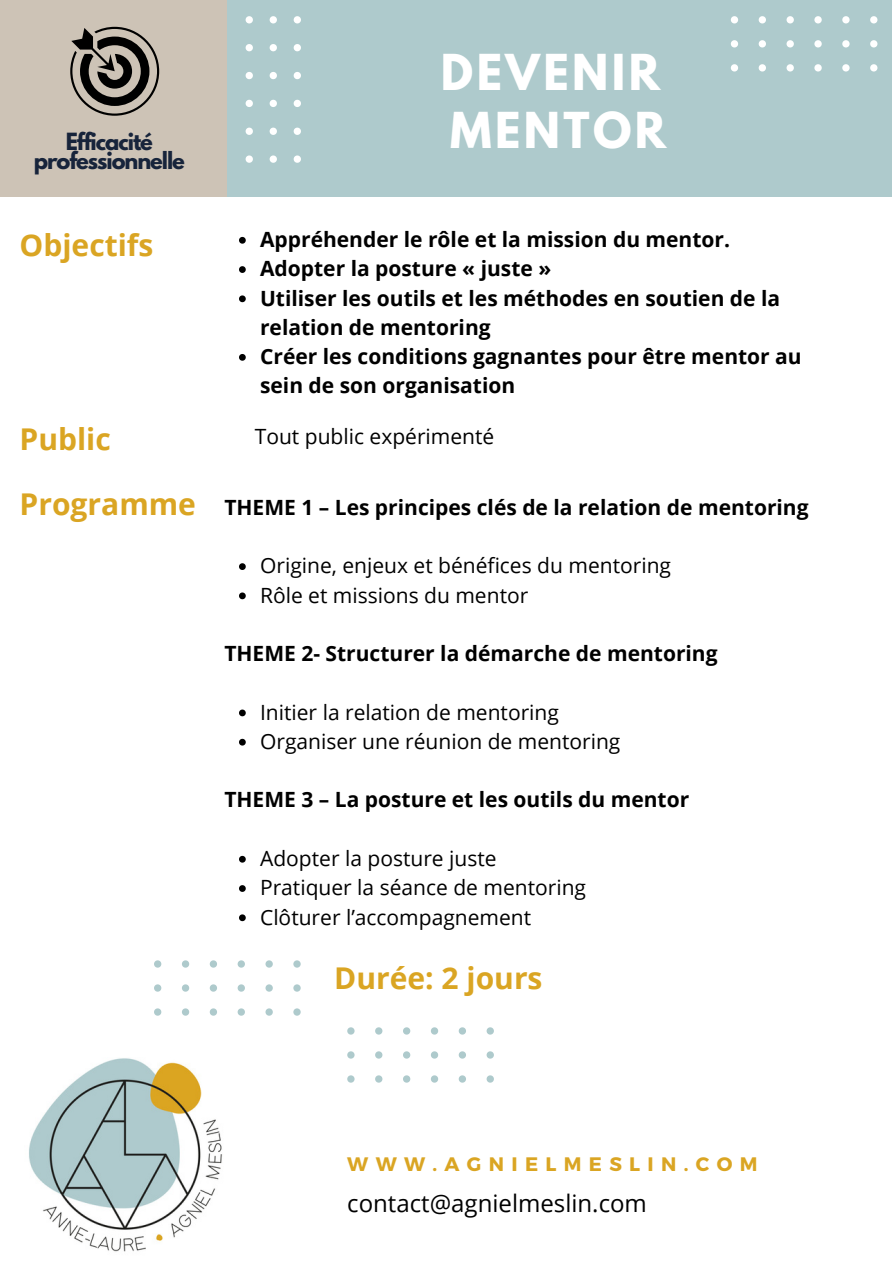
<style>
.page{position:relative;width:894px;height:1264px;background:#fff}
.page>*{position:absolute;margin:0;border:0;box-sizing:border-box;transform-origin:0 0}
.t1{font:700 43.8px/58.5px "League Spartan";letter-spacing:.075em;color:#fff}
.t2{font:700 30px "Open Sans";color:#daa523}
.t3{font:24px "Open Sans";color:#000}
.t4{font:700 21px/29.2px "Open Sans";color:#000}
.t5{font:21px "Open Sans";color:#000}
.t6{font:700 21px/19.2px "League Spartan";letter-spacing:-.05em;color:#17243b;text-align:center}
.t7{font:700 19.5px "Montserrat";letter-spacing:.375em;color:#daa523}
</style>
<div class="page">
<div style="left:224px;top:0;width:667px;height:196px;background:#aecacc"></div>
<svg style="left:293px;top:1008px;width:7px;height:7px"></svg>
<svg style="left:265px;top:1008px;width:8px;height:7px"></svg>
<svg style="left:237px;top:1008px;width:8px;height:7px"></svg>
<svg style="left:210px;top:1008px;width:7px;height:7px"></svg>
<svg style="left:182px;top:1008px;width:7px;height:7px"></svg>
<svg style="left:154px;top:1008px;width:7px;height:7px"></svg>
<svg style="left:293px;top:984px;width:7px;height:7px"></svg>
<svg style="left:265px;top:984px;width:8px;height:7px"></svg>
<svg style="left:237px;top:984px;width:8px;height:7px"></svg>
<svg style="left:210px;top:984px;width:7px;height:7px"></svg>
<svg style="left:182px;top:984px;width:7px;height:7px"></svg>
<svg style="left:154px;top:984px;width:7px;height:7px"></svg>
<svg style="left:293px;top:960px;width:7px;height:7px"></svg>
<svg style="left:265px;top:960px;width:8px;height:7px"></svg>
<svg style="left:237px;top:960px;width:8px;height:7px"></svg>
<svg style="left:210px;top:960px;width:7px;height:7px"></svg>
<svg style="left:182px;top:960px;width:7px;height:7px"></svg>
<svg style="left:154px;top:960px;width:7px;height:7px"></svg>
<svg style="left:486px;top:1075px;width:7px;height:7px"></svg>
<svg style="left:458px;top:1075px;width:8px;height:7px"></svg>
<svg style="left:431px;top:1075px;width:7px;height:7px"></svg>
<svg style="left:403px;top:1075px;width:7px;height:7px"></svg>
<svg style="left:375px;top:1075px;width:7px;height:7px"></svg>
<svg style="left:347px;top:1075px;width:7px;height:7px"></svg>
<svg style="left:486px;top:1051px;width:7px;height:7px"></svg>
<svg style="left:458px;top:1051px;width:8px;height:7px"></svg>
<svg style="left:431px;top:1051px;width:7px;height:7px"></svg>
<svg style="left:403px;top:1051px;width:7px;height:7px"></svg>
<svg style="left:375px;top:1051px;width:7px;height:7px"></svg>
<svg style="left:347px;top:1051px;width:7px;height:7px"></svg>
<svg style="left:486px;top:1027px;width:8px;height:7px"></svg>
<svg style="left:458px;top:1027px;width:8px;height:7px"></svg>
<svg style="left:431px;top:1027px;width:7px;height:7px"></svg>
<svg style="left:403px;top:1027px;width:7px;height:7px"></svg>
<svg style="left:375px;top:1027px;width:7px;height:7px"></svg>
<svg style="left:347px;top:1027px;width:7px;height:7px"></svg>
<svg style="left:293px;top:16px;width:8px;height:7px"></svg>
<svg style="left:293px;top:44px;width:8px;height:7px"></svg>
<svg style="left:293px;top:72px;width:8px;height:7px"></svg>
<svg style="left:293px;top:100px;width:8px;height:7px"></svg>
<svg style="left:293px;top:128px;width:8px;height:7px"></svg>
<svg style="left:293px;top:155px;width:8px;height:8px"></svg>
<svg style="left:269px;top:16px;width:8px;height:7px"></svg>
<svg style="left:269px;top:44px;width:8px;height:7px"></svg>
<svg style="left:269px;top:72px;width:8px;height:7px"></svg>
<svg style="left:269px;top:100px;width:8px;height:7px"></svg>
<svg style="left:269px;top:128px;width:8px;height:7px"></svg>
<svg style="left:269px;top:155px;width:8px;height:8px"></svg>
<svg style="left:246px;top:16px;width:7px;height:7px"></svg>
<svg style="left:246px;top:44px;width:7px;height:7px"></svg>
<svg style="left:246px;top:72px;width:7px;height:7px"></svg>
<svg style="left:246px;top:100px;width:7px;height:7px"></svg>
<svg style="left:246px;top:128px;width:7px;height:7px"></svg>
<svg style="left:246px;top:155px;width:7px;height:8px"></svg>
<svg style="left:870px;top:64px;width:7px;height:7px"></svg>
<svg style="left:842px;top:64px;width:7px;height:7px"></svg>
<svg style="left:814px;top:64px;width:7px;height:7px"></svg>
<svg style="left:786px;top:64px;width:7px;height:7px"></svg>
<svg style="left:758px;top:64px;width:7px;height:7px"></svg>
<svg style="left:730px;top:64px;width:8px;height:7px"></svg>
<svg style="left:870px;top:40px;width:7px;height:7px"></svg>
<svg style="left:842px;top:40px;width:7px;height:7px"></svg>
<svg style="left:814px;top:40px;width:7px;height:7px"></svg>
<svg style="left:786px;top:40px;width:7px;height:7px"></svg>
<svg style="left:758px;top:40px;width:7px;height:7px"></svg>
<svg style="left:730px;top:40px;width:8px;height:7px"></svg>
<svg style="left:870px;top:16px;width:7px;height:7px"></svg>
<svg style="left:842px;top:16px;width:7px;height:7px"></svg>
<svg style="left:814px;top:16px;width:7px;height:7px"></svg>
<svg style="left:786px;top:16px;width:7px;height:7px"></svg>
<svg style="left:758px;top:16px;width:7px;height:7px"></svg>
<svg style="left:730px;top:16px;width:8px;height:7px"></svg>
<img style="left:29px;top:1058px;width:193px;height:194px">
<svg style="left:239px;top:563px;width:7px;height:7px"></svg>
<svg style="left:239px;top:592px;width:7px;height:7px"></svg>
<svg style="left:239px;top:709px;width:7px;height:7px"></svg>
<svg style="left:239px;top:738px;width:7px;height:7px"></svg>
<svg style="left:239px;top:855px;width:7px;height:7px"></svg>
<svg style="left:239px;top:885px;width:7px;height:6px"></svg>
<svg style="left:239px;top:914px;width:7px;height:7px"></svg>
<svg style="left:239px;top:237px;width:7px;height:7px"></svg>
<svg style="left:239px;top:266px;width:7px;height:7px"></svg>
<svg style="left:239px;top:295px;width:7px;height:7px"></svg>
<svg style="left:239px;top:354px;width:7px;height:7px"></svg>
<div style="left:0;top:0;width:227px;height:196px;background:#cdc3b6"></div>
<svg style="left:70px;top:27px;width:89px;height:89px"></svg>
<p class="t6" style="left:34px;top:134px;width:152px">Efficacité professionnelle</p>
<h2 class="t1" style="left:441px;top:48px;width:227px">DEVENIR<br>MENTOR</h2>
<h5 class="t2" style="left:20px;top:224px;width:135px">Objectifs</h5>
<p class="t4" style="left:260px;top:224px;width:471px">Appréhender le rôle et la mission du mentor.</p>
<p class="t4" style="left:260px;top:253px;width:292px">Adopter la posture « juste »</p>
<h5 class="t4" style="left:260px;top:283px;width:521px">Utiliser les outils et les méthodes en soutien de la relation de mentoring</h5>
<p class="t4" style="left:260px;top:341px;width:543px">Créer les conditions gagnantes pour être mentor au sein de son organisation</p>
<p class="t2" style="left:20px;top:418px;width:93px">Public</p>
<h5 class="t5" style="left:255px;top:421px;width:241px">Tout public expérimenté</h5>
<h5 class="t2" style="left:20px;top:482px;width:178px">Programme</h5>
<p class="t4" style="left:224px;top:492px;width:585px">THEME 1 – Les principes clés de la relation de mentoring</p>
<p class="t5" style="left:260px;top:551px;width:412px">Origine, enjeux et bénéfices du mentoring</p>
<h1 class="t5" style="left:260px;top:580px;width:270px">Rôle et missions du mentor</h1>
<h2 class="t4" style="left:224px;top:638px;width:494px">THEME 2- Structurer la démarche de mentoring</h2>
<p class="t5" style="left:260px;top:697px;width:300px">Initier la relation de mentoring</p>
<p class="t5" style="left:260px;top:726px;width:362px">Organiser une réunion de mentoring</p>
<p class="t4" style="left:224px;top:784px;width:466px">THEME 3 – La posture et les outils du mentor</p>
<p class="t5" style="left:260px;top:843px;width:238px">Adopter la posture juste</p>
<h2 class="t5" style="left:260px;top:872px;width:327px">Pratiquer la séance de mentoring</h2>
<p class="t5" style="left:260px;top:902px;width:272px">Clôturer l’accompagnement</p>
<p class="t2" style="left:334px;top:956px;width:210px">Durée: 2 jours</p>
<p class="t7" style="left:347px;top:1151px;width:411px">WWW.AGNIELMESLIN.COM</p>
<p class="t3" style="left:347px;top:1186px;width:301px">contact@agnielmeslin.com</p>
</div>
